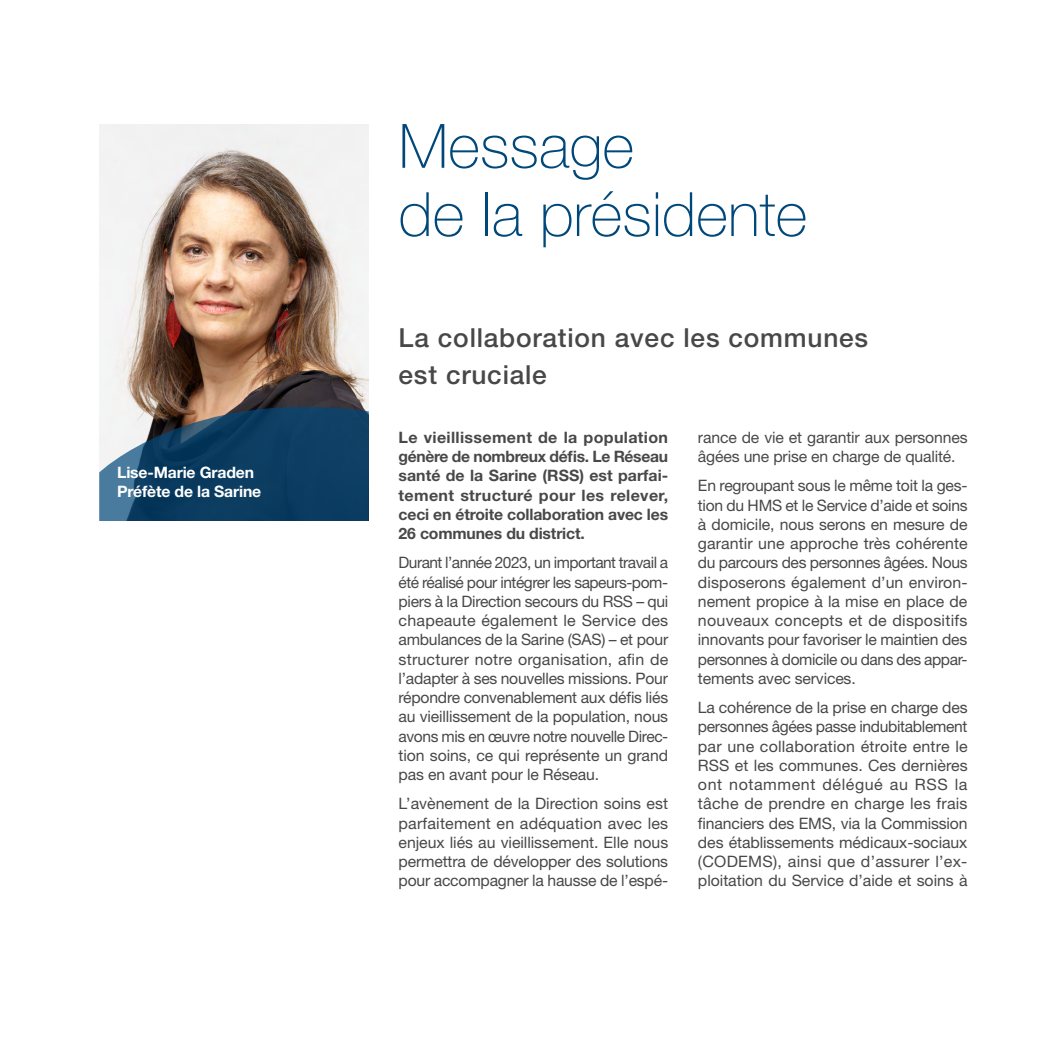
<style>
.page{position:relative;width:1042px;height:1042px;background:#fff}
.page>*{position:absolute;margin:0;border:0;box-sizing:border-box;transform-origin:0 0}
.t1{font:100 61.25px/68.2px "Helvetica Neue LT Std";color:#00487a}
.t2{font:500 26.25px/36.8px "Helvetica Neue LT Std";letter-spacing:.03em;color:#474847}
.t3{font:15.75px/19.2px "Helvetica Neue LT Std";letter-spacing:-.01em;color:#474847;text-align:justify}
.t4{font:700 15.75px/19.2px "Helvetica Neue LT Std";letter-spacing:-.01em;color:#474847;text-align:justify}
.t5{font:700 15.75px/19.2px "Helvetica Neue LT Std";letter-spacing:-.01em;color:#fff}
</style>
<div class="page">
<img style="left:99px;top:124px;width:270px;height:271px">
<svg style="left:99px;top:395px;width:270px;height:126px;background:#30536e"></svg>
<p class="t5" style="left:117px;top:462px;width:146px">Lise-Marie Graden<br>Préfète de la Sarine</p>
<h1 class="t1" style="left:399px;top:112px;width:410px">Message<br>de la présidente</h1>
<h2 class="t2" style="left:399px;top:319px;width:471px">La collaboration avec les communes est cruciale</h2>
<p class="t4" style="left:399px;top:427px;width:271px">Le vieillissement de la population génère de nombreux défis. Le Réseau santé de la Sarine (RSS) est parfai&shy;tement structuré pour les relever, ceci en étroite collaboration avec les 26 communes du district.</p>
<p class="t3" style="left:399px;top:553px;width:271px">Durant l’année 2023, un important travail a été réalisé pour intégrer les sapeurs-pom&shy;piers à la Direction secours du RSS – qui chapeaute également le Service des ambulances de la Sarine (SAS) – et pour structurer notre organisation, afin de l’adapter à ses nouvelles missions. Pour répondre convenablement aux défis liés au vieillissement de la population, nous avons mis en œuvre notre nouvelle Direc&shy;tion soins, ce qui représente un grand pas en avant pour le Réseau.</p>
<p class="t3" style="left:399px;top:794px;width:271px">L’avènement de la Direction soins est parfaitement en adéquation avec les enjeux liés au vieillissement. Elle nous permettra de développer des solutions pour accompagner la hausse de l’espé-</p>
<p class="t3" style="left:698px;top:427px;width:271px">rance de vie et garantir aux personnes âgées une prise en charge de qualité.</p>
<p class="t3" style="left:698px;top:476px;width:271px">En regroupant sous le même toit la ges&shy;tion du HMS et le Service d’aide et soins à domicile, nous serons en mesure de garantir une approche très cohérente du parcours des personnes âgées. Nous disposerons également d’un environ&shy;nement propice à la mise en place de nouveaux concepts et de dispositifs innovants pour favoriser le maintien des personnes à domicile ou dans des appar&shy;tements avec services.</p>
<p class="t3" style="left:698px;top:697px;width:271px">La cohérence de la prise en charge des personnes âgées passe indubitablement par une collaboration étroite entre le RSS et les communes. Ces dernières ont notamment délégué au RSS la tâche de prendre en charge les frais financiers des EMS, via la Commission des établissements médicaux-sociaux (CODEMS), ainsi que d’assurer l’ex&shy;ploitation du Service d’aide et soins à</p>
</div>
